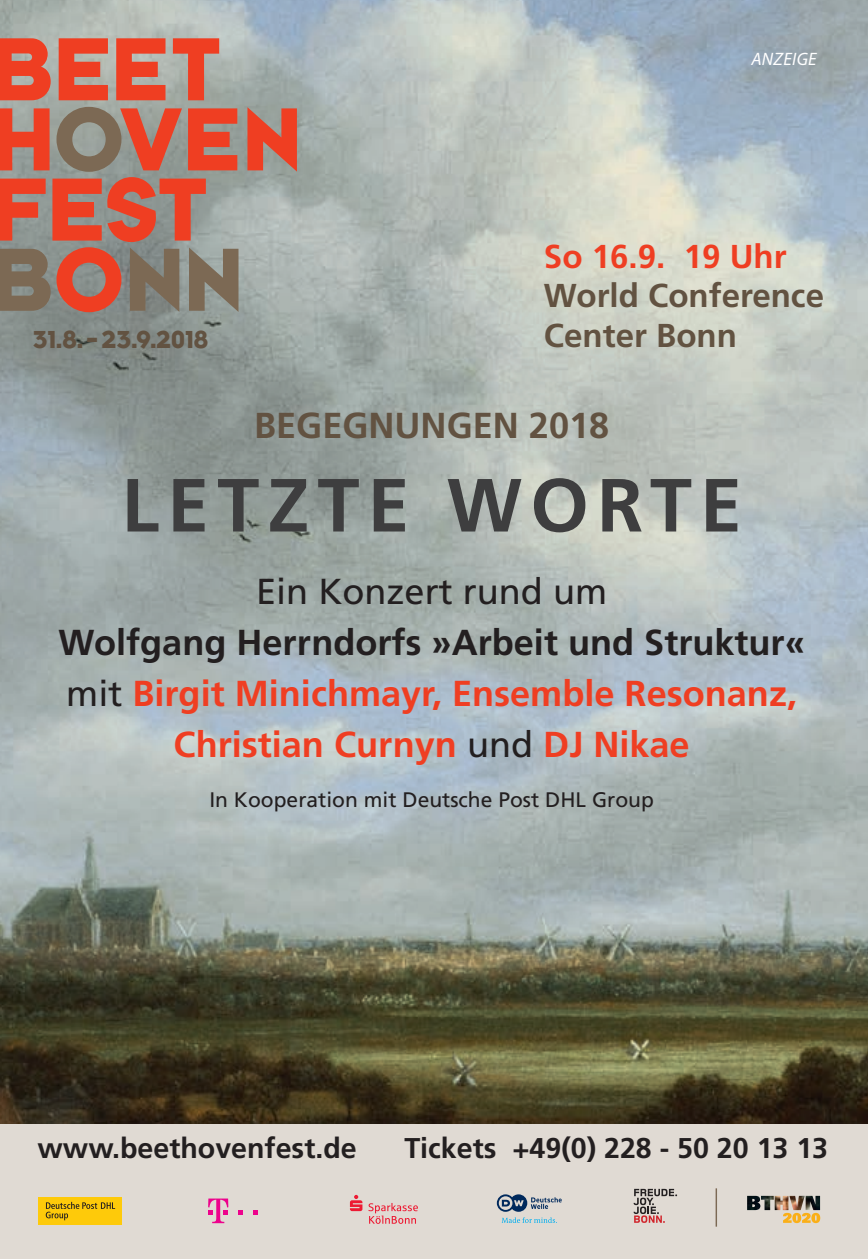
<style>
.page{position:relative;width:868px;height:1259px;background:#fff}
.page>*{position:absolute;margin:0;border:0;box-sizing:border-box;transform-origin:0 0}
.t1{font:700 75px "Frutiger LT Com";letter-spacing:.11em;color:#3e3e3f}
.t2{font:700 36px/51px "Frutiger LT Com";color:#ef3e22;text-align:center}
.t3{font:36px "Frutiger LT Com";color:#231f20}
.t4{font:700 36px "Frutiger LT Com";color:#625241}
.t5{font:700 33px/39.6px "Frutiger LT Com";color:#625241}
.t6{font:700 33px "Frutiger LT Com";color:#ef3e22}
.t7{font:700 28.5px "Frutiger LT Com";color:#231f20}
.t8{font:25.5px "Typeface Six";letter-spacing:.01em;color:#625241}
.t9{font:21px "Frutiger LT Com";color:#231f20}
.t10{font:italic 18px "Myriad Pro";letter-spacing:.02em;color:#fff}
.s1{color:#231f20}
.s2{font-weight:400;color:#231f20}
</style>
<div class="page">
<img style="left:0;top:0;width:867px;height:1124px">
<div style="left:0;top:1124px;width:867px;height:135px;background:#e0dad3"></div>
<svg style="left:633px;top:1188px;width:44px;height:34px"></svg>
<div style="left:39px;top:1197px;width:83px;height:27px;background:#feca0a"></div>
<svg style="left:46px;top:1201px;width:69px;height:19px"></svg>
<svg style="left:238px;top:1210px;width:5px;height:4px"></svg>
<svg style="left:253px;top:1210px;width:5px;height:4px"></svg>
<svg style="left:208px;top:1198px;width:20px;height:25px"></svg>
<svg style="left:368px;top:1203px;width:50px;height:20px"></svg>
<svg style="left:349px;top:1194px;width:13px;height:17px"></svg>
<svg style="left:497px;top:1194px;width:65px;height:17px"></svg>
<svg style="left:501px;top:1217px;width:56px;height:6px"></svg>
<svg style="left:783px;top:1212px;width:37px;height:11px"></svg>
<img style="left:747px;top:1195px;width:73px;height:15px">
<hr style="left:715px;top:1188px;width:2px;height:38px;background:#7c6954">
<svg style="left:0;top:107px;width:297px;height:205px;background:#ad7a6c"></svg>
<svg style="left:0;top:38px;width:165px;height:62px;background:#dc604b"></svg>
<svg style="left:173px;top:38px;width:46px;height:62px;background:#cb7564"></svg>
<p class="t8" style="left:33px;top:324px;width:177px">31.8. – 23.9.2018</p>
<p class="t10" style="left:751px;top:47px;width:67px">ANZEIGE</p>
<p class="t6" style="left:544px;top:237px;width:244px">So 16.9. 19 Uhr</p>
<p class="t5" style="left:544px;top:276px;width:281px">World Conference<br>Center Bonn</p>
<p class="t4" style="left:254px;top:404px;width:356px">BEGEGNUNGEN 2018</p>
<h1 class="t1" style="left:121px;top:461px;width:622px">LETZTE WORTE</h1>
<p class="t3" style="left:256px;top:570px;width:352px">Ein Konzert rund um</p>
<p class="t2" style="left:59px;top:617px;width:747px"><span class="s1">Wolfgang Herrndorfs »Arbeit und Struktur« </span><span class="s2">mit</span> Birgit Minichmayr, Ensemble Resonanz,<br>Christian Curnyn <span class="s2">und</span> DJ Nikae</p>
<p class="t9" style="left:209px;top:787px;width:446px">In Kooperation mit Deutsche Post DHL Group</p>
<p class="t7" style="left:38px;top:1131px;width:320px">www.beethovenfest.de</p>
<p class="t7" style="left:404px;top:1131px;width:425px">Tickets +49(0) 228 - 50 20 13 13</p>
</div>
